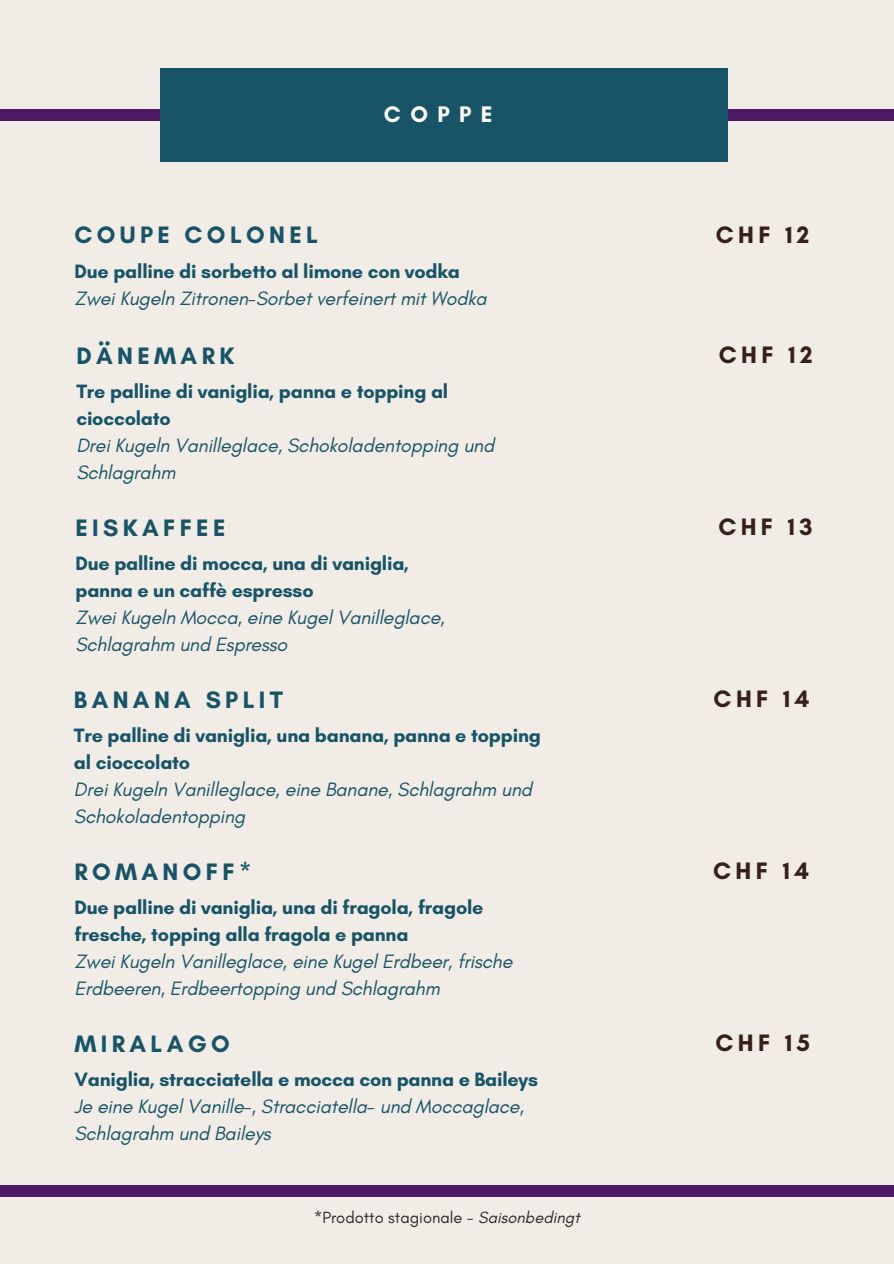
<style>
.page{position:relative;width:894px;height:1264px;background:#fff}
.page>*{position:absolute;margin:0;border:0;box-sizing:border-box;transform-origin:0 0}
.t1{font:700 24.15px "Glacial Indifference";letter-spacing:.18em;color:#175467}
.t2{font:700 24.15px "Glacial Indifference";letter-spacing:.18em;color:#372019}
.t3{font:700 22.95px "Glacial Indifference";letter-spacing:.41em;color:#fff}
.t4{font:italic 19.65px/27px "Glacial Indifference";letter-spacing:-.01em;color:#175467}
.t5{font:700 19.65px/27px "Glacial Indifference";letter-spacing:-.01em;color:#175467}
.t6{font:16.5px "Glacial Indifference";color:#28292a}
.s1{font-style:italic}
</style>
<div class="page">
<div style="left:0;top:0;width:893px;height:1263px;background:#f1ece6"></div>
<div style="left:0;top:109px;width:893px;height:11px;background:#4f1964"></div>
<div style="left:0;top:1184px;width:893px;height:12px;background:#4f1964"></div>
<div style="left:160px;top:68px;width:567px;height:94px;background:#175467"></div>
<p class="t3" style="left:384px;top:100px;width:110px">COPPE</p>
<p class="t1" style="left:74px;top:220px;width:245px">COUPE COLONEL</p>
<p class="t5" style="left:74px;top:257px;width:386px">Due palline di sorbetto al limone con vodka</p>
<p class="t4" style="left:74px;top:284px;width:414px">Zwei Kugeln Zitronen-Sorbet verfeinert mit Wodka</p>
<p class="t1" style="left:76px;top:341px;width:159px">DÄNEMARK</p>
<p class="t5" style="left:76px;top:377px;width:373px">Tre palline di vaniglia, panna e topping al cioccolato</p>
<p class="t4" style="left:76px;top:431px;width:419px">Drei Kugeln Vanilleglace, Schokoladentopping und<br>Schlagrahm</p>
<p class="t1" style="left:75px;top:513px;width:152px">EISKAFFEE</p>
<p class="t5" style="left:75px;top:549px;width:335px">Due palline di mocca, una di vaniglia, panna e un caffè espresso</p>
<p class="t4" style="left:75px;top:603px;width:371px">Zwei Kugeln Mocca, eine Kugel Vanilleglace,<br>Schlagrahm und Espresso</p>
<p class="t1" style="left:74px;top:684px;width:210px">BANANA SPLIT</p>
<p class="t5" style="left:74px;top:721px;width:468px">Tre palline di vaniglia, una banana, panna e topping al cioccolato</p>
<p class="t4" style="left:74px;top:775px;width:459px">Drei Kugeln Vanilleglace, eine Banane, Schlagrahm und<br>Schokoladentopping</p>
<p class="t1" style="left:74px;top:856px;width:178px">ROMANOFF*</p>
<p class="t5" style="left:74px;top:893px;width:410px">Due palline di vaniglia, una di fragola, fragole fresche, topping alla fragola e panna</p>
<p class="t4" style="left:74px;top:947px;width:439px">Zwei Kugeln Vanilleglace, eine Kugel Erdbeer, frische<br>Erdbeeren, Erdbeertopping und Schlagrahm</p>
<p class="t1" style="left:74px;top:1029px;width:157px">MIRALAGO</p>
<p class="t5" style="left:74px;top:1065px;width:465px">Vaniglia, stracciatella e mocca con panna e Baileys</p>
<p class="t4" style="left:74px;top:1092px;width:451px">Je eine Kugel Vanille-, Stracciatella- und Moccaglace,<br>Schlagrahm und Baileys</p>
<p class="t6" style="left:313px;top:1207px;width:267px">*Prodotto stagionale - <span class="s1">Saisonbedingt</span></p>
<p class="t2" style="left:715px;top:220px;width:95px">CHF 12</p>
<p class="t2" style="left:718px;top:340px;width:95px">CHF 12</p>
<p class="t2" style="left:718px;top:512px;width:96px">CHF 13</p>
<p class="t2" style="left:713px;top:684px;width:97px">CHF 14</p>
<p class="t2" style="left:713px;top:856px;width:97px">CHF 14</p>
<p class="t2" style="left:715px;top:1028px;width:96px">CHF 15</p>
</div>
